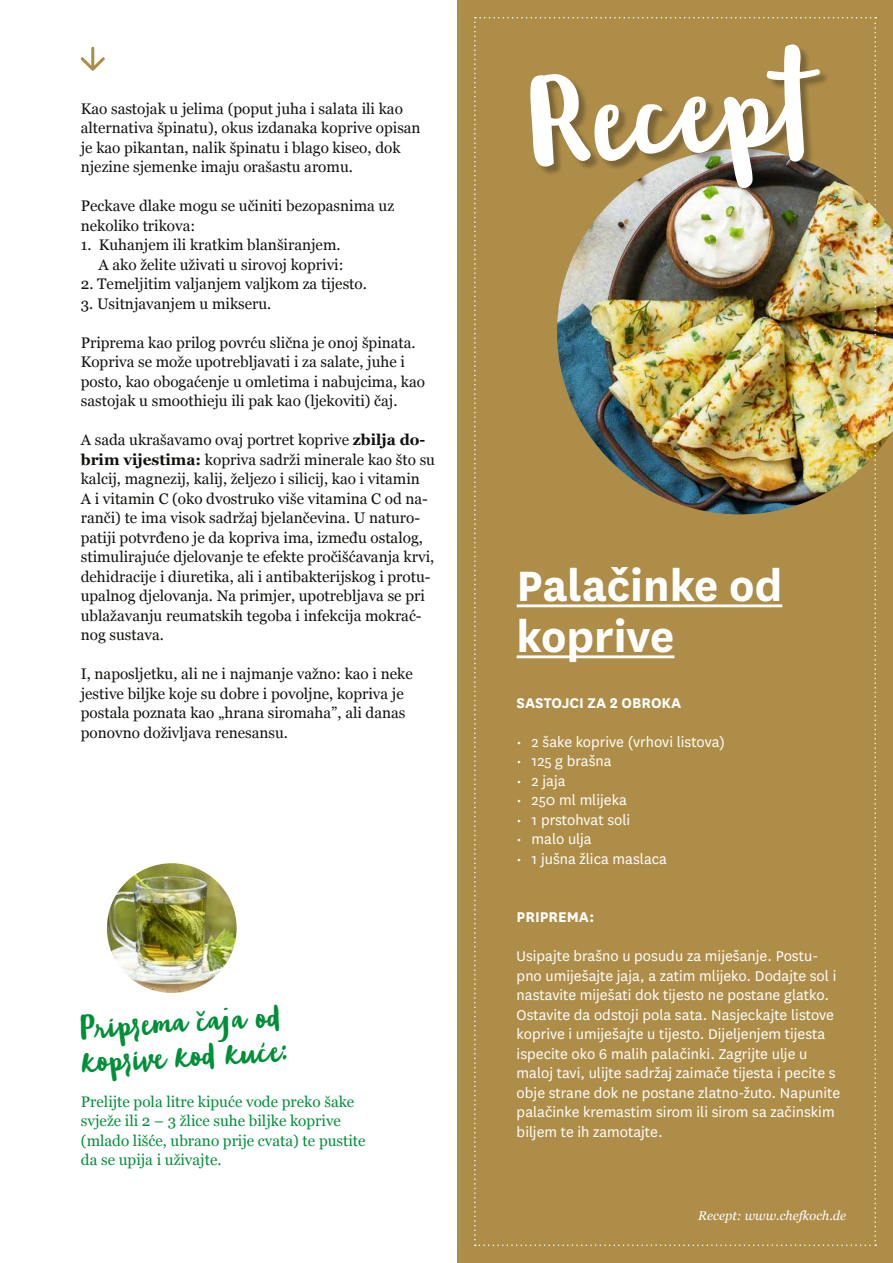
<style>
.page{position:relative;width:893px;height:1263px;background:#fff}
.page>*{position:absolute;margin:0;border:0;box-sizing:border-box;transform-origin:0 0}
.t1{font:102.75px "Blog Script";color:#fff}
.t2{font:700 49.65px/51px "National";color:#fff}
.t3{font:27px/34.5px "Blog Script";color:#008f39}
.t4{font:16.5px/19.5px "National";color:#fff}
.t5{font:700 16.5px "National";color:#fff}
.t6{font:15.3px/19.5px "Georgia";color:#11110f}
.t7{font:15.3px/19.5px "Georgia";color:#008f39}
.t8{font:italic 12.75px "Georgia";color:#fff}
.s1{font-weight:700}
</style>
<div class="page">
<div style="left:457px;top:0;width:436px;height:1263px;background:#ad8d48"></div>
<img style="left:876px;top:210px;width:17px;height:243px">
<svg style="left:81px;top:47px;width:24px;height:24px"></svg>
<img style="left:474px;top:17px;width:402px;height:1229px">
<img style="left:107px;top:863px;width:130px;height:130px;border-radius:65px">
<p class="t6" style="left:81px;top:98px;width:341px">Kao sastojak u jelima (poput juha i salata ili kao alternativa špinatu), okus izdanaka koprive opisan je kao pikantan, nalik špinatu i blago kiseo, dok njezine sjemenke imaju orašastu aromu.</p>
<p class="t6" style="left:81px;top:195px;width:315px">Peckave dlake mogu se učiniti bezopasnima uz nekoliko trikova:</p>
<p class="t6" style="left:81px;top:234px;width:264px;text-align:right">1. Kuhanjem ili kratkim blanširanjem.<br>A ako želite uživati u sirovoj koprivi:</p>
<p class="t6" style="left:81px;top:273px;width:288px">2. Temeljitim valjanjem valjkom za tijesto.</p>
<p class="t6" style="left:81px;top:293px;width:192px">3. Usitnjavanjem u mikseru.</p>
<p class="t6" style="left:81px;top:332px;width:346px">Priprema kao prilog povrću slična je onoj špinata.<br>Kopriva se može upotrebljavati i za salate, juhe i posto, kao obogaćenje u omletima i nabujcima, kao sastojak u smoothieju ili pak kao (ljekoviti) čaj.</p>
<p class="t6" style="left:81px;top:430px;width:356px">A sada ukrašavamo ovaj portret koprive <span class="s1">zbilja do&shy;brim vijestima:</span> kopriva sadrži minerale kao što su kalcij, magnezij, kalij, željezo i silicij, kao i vitamin<br>A i vitamin C (oko dvostruko više vitamina C od na&shy;ranči) te ima visok sadržaj bjelančevina. U naturo&shy;patiji potvrđeno je da kopriva ima, između ostalog, stimulirajuće djelovanje te efekte pročišćavanja krvi, dehidracije i diuretika, ali i antibakterijskog i protu&shy;upalnog djelovanja. Na primjer, upotrebljava se pri ublažavanju reumatskih tegoba i infekcija mokrać&shy;nog sustava.</p>
<p class="t6" style="left:81px;top:663px;width:333px">I, naposljetku, ali ne i najmanje važno: kao i neke jestive biljke koje su dobre i povoljne, kopriva je postala poznata kao „hrana siromaha”, ali danas ponovno doživljava renesansu.</p>
<h3 class="t3" style="left:79px;top:1011px;width:209px;rotate:-3deg">Priprema čaja od koprive kod kuće:</h3>
<p class="t7" style="left:81px;top:1091px;width:286px">Prelijte pola litre kipuće vode preko šake svježe ili 2 – 3 žlice suhe biljke koprive (mlado lišće, ubrano prije cvata) te pustite da se upija i uživajte.</p>
<h1 class="t1" style="left:522px;top:68px;width:291px;rotate:-5deg">Recept</h1>
<h2 class="t2" style="left:517px;top:556px;width:267px">Palačinke od koprive</h2>
<p class="t5" style="left:517px;top:691px;width:166px">SASTOJCI ZA 2 OBROKA</p>
<p class="t4" style="left:517px;top:731px;width:210px">• 2 šake koprive (vrhovi listova)</p>
<p class="t4" style="left:517px;top:751px;width:96px">• 125 g brašna</p>
<p class="t4" style="left:517px;top:770px;width:50px">• 2 jaja</p>
<p class="t4" style="left:517px;top:790px;width:112px">• 250 ml mlijeka</p>
<p class="t4" style="left:517px;top:809px;width:115px">• 1 prstohvat soli</p>
<p class="t4" style="left:517px;top:829px;width:77px">• malo ulja</p>
<p class="t4" style="left:517px;top:848px;width:152px">• 1 jušna žlica maslaca</p>
<p class="t5" style="left:517px;top:905px;width:79px">PRIPREMA:</p>
<p class="t4" style="left:517px;top:946px;width:325px">Usipajte brašno u posudu za miješanje. Postu&shy;pno umiješajte jaja, a zatim mlijeko. Dodajte sol i nastavite miješati dok tijesto ne postane glatko.<br>Ostavite da odstoji pola sata. Nasjeckajte listove koprive i umiješajte u tijesto. Dijeljenjem tijesta ispecite oko 6 malih palačinki. Zagrijte ulje u maloj tavi, ulijte sadržaj zaimače tijesta i pecite s obje strane dok ne postane zlatno-žuto. Napunite palačinke kremastim sirom ili sirom sa začinskim biljem te ih zamotajte.</p>
<p class="t8" style="left:698px;top:1207px;width:149px">Recept: www.chefkoch.de</p>
</div>
